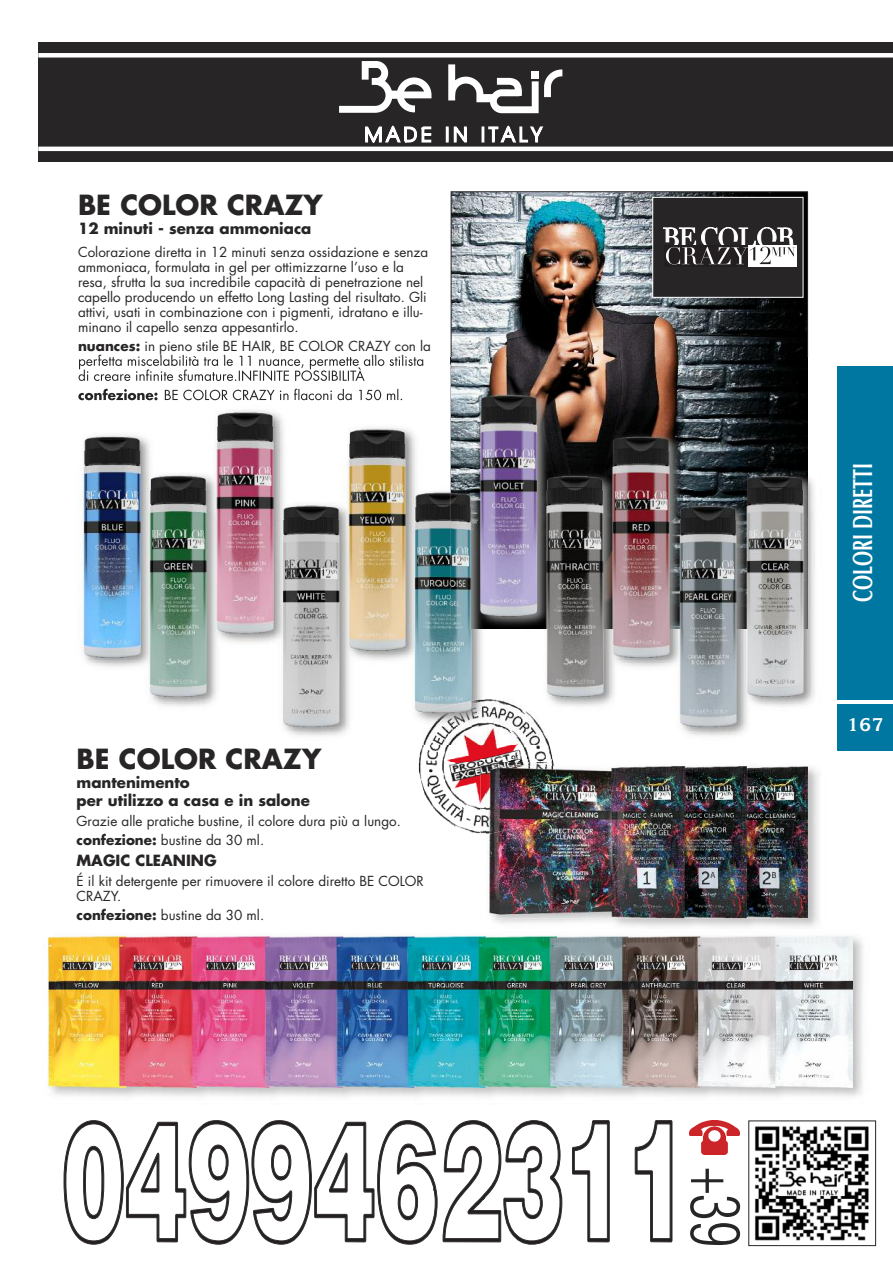
<style>
.page{position:relative;width:893px;height:1263px;background:#fff}
.page>*{position:absolute;margin:0;border:0;box-sizing:border-box;transform-origin:0 0}
.t1{font:165px "Helvetica Black Ho Black";color:#231f20;scale:.57 1}
.t2{font:300 condensed 66px "Helvetica LT Std";color:#272526;scale:.91 1}
.t3{font:700 27.75px "Optima";color:#fff;scale:.65 1}
.t4{font:700 27px "Futura Std";color:#272526}
.t5{font:700 18px "Korinna Std";color:#fff}
.t6{font:700 15px/18.8px "Futura Std";color:#272526}
.t7{font:13.5px/15px "Futura Std";color:#272526}
.s1{font-weight:700}
</style>
<div class="page">
<div style="left:38px;top:43px;width:855px;height:119px;background:#272526"></div>
<svg style="left:837px;top:366px;width:56px;height:385px"></svg>
<div style="left:838px;top:366px;width:55px;height:333px;background:#0077a1"></div>
<div style="left:838px;top:704px;width:55px;height:46px;background:#0077a1"></div>
<img style="left:754px;top:1126px;width:115px;height:115px">
<div style="left:748px;top:1120px;width:128px;height:126px;border:1px solid #272526"></div>
<img style="left:690px;top:1120px;width:50px;height:34px">
<img style="left:418px;top:762px;width:62px;height:72px">
<div style="left:446px;top:126px;width:3px;height:17px;border:2px solid #fff"></div>
<svg style="left:447px;top:126px;width:20px;height:17px"></svg>
<div style="left:481px;top:126px;width:3px;height:17px;border:2px solid #fff"></div>
<svg style="left:483px;top:125px;width:61px;height:18px"></svg>
<svg style="left:448px;top:64px;width:114px;height:49px"></svg>
<svg style="left:339px;top:61px;width:93px;height:82px"></svg>
<div style="left:532px;top:71px;width:7px;height:7px;background:#fff"></div>
<div style="left:38px;top:53px;width:855px;height:5px;background:#fff"></div>
<hr style="left:38px;top:147px;width:855px;height:4px;background:#fff">
<img style="left:453px;top:193px;width:353px;height:164px">
<div style="left:653px;top:198px;width:150px;height:99px;background:#272526"></div>
<div style="left:664px;top:245px;width:84px;height:21px;background:#231f20"></div>
<div style="left:748px;top:245px;width:48px;height:21px;background:#fff"></div>
<svg style="left:663px;top:227px;width:133px;height:38px"></svg>
<div style="left:652px;top:197px;width:151px;height:101px;border:1px solid #fff"></div>
<img style="left:480px;top:762px;width:74px;height:74px">
<img style="left:486px;top:766px;width:322px;height:152px">
<img style="left:486px;top:766px;width:80px;height:69px">
<img style="left:48px;top:937px;width:815px;height:160px">
<img style="left:49px;top:936px;width:804px;height:152px">
<img style="left:177px;top:357px;width:274px;height:7px">
<img style="left:419px;top:745px;width:134px;height:17px">
<img style="left:451px;top:357px;width:357px;height:7px">
<img style="left:79px;top:357px;width:98px;height:7px">
<img style="left:78px;top:364px;width:734px;height:376px">
<img style="left:406px;top:686px;width:144px;height:59px">
<img style="left:451px;top:364px;width:356px;height:264px">
<img style="left:79px;top:369px;width:103px;height:12px">
<img style="left:78px;top:389px;width:80px;height:11px">
<img style="left:165px;top:389px;width:157px;height:11px">
<h3 class="t4" style="left:78px;top:193px;width:246px">BE COLOR CRAZY</h3>
<p class="t6" style="left:78px;top:220px;width:235px">12 minuti - senza ammoniaca</p>
<p class="t7" style="left:78px;top:245px;width:352px">Colorazione diretta in 12 minuti senza ossidazione e senza ammoniaca, formulata in gel per ottimizzarne l’uso e la resa, sfrutta la sua incredibile capacità di penetrazione nel capello producendo un effetto Long Lasting del risultato. Gli attivi, usati in combinazione con i pigmenti, idratano e illu&shy;minano il capello senza appesantirlo.</p>
<p class="t7" style="left:78px;top:339px;width:354px"><span class="s1">nuances:</span> in pieno stile BE HAIR, BE COLOR CRAZY con la</p>
<h3 class="t4" style="left:77px;top:746px;width:246px">BE COLOR CRAZY</h3>
<p class="t6" style="left:77px;top:774px;width:235px">mantenimento<br>per utilizzo a casa e in salone</p>
<p class="t7" style="left:77px;top:812px;width:326px;line-height:19.2px">Grazie alle pratiche bustine, il colore dura più a lungo. <span class="s1">confezione:</span> bustine da 30 ml.</p>
<p class="t6" style="left:77px;top:853px;width:142px">MAGIC CLEANING</p>
<p class="t7" style="left:77px;top:874px;width:349px">é il kit detergente per rimuovere il colore diretto BE COLOR<br>CRAZY.</p>
<p class="t7" style="left:77px;top:908px;width:189px"><span class="s1">confezione:</span> bustine da 30 ml.</p>
<h1 class="t1" style="left:62px;top:1071px;width:1102px">0499462311</h1>
<h2 class="t2" style="left:740px;top:1167px;width:89px;rotate:90deg">+39</h2>
<h3 class="t3" style="left:846px;top:602px;width:216px;rotate:-90deg">COLORI DIRETTI</h3>
<h3 class="t5" style="left:847px;top:718px;width:38px">167</h3>
</div>
